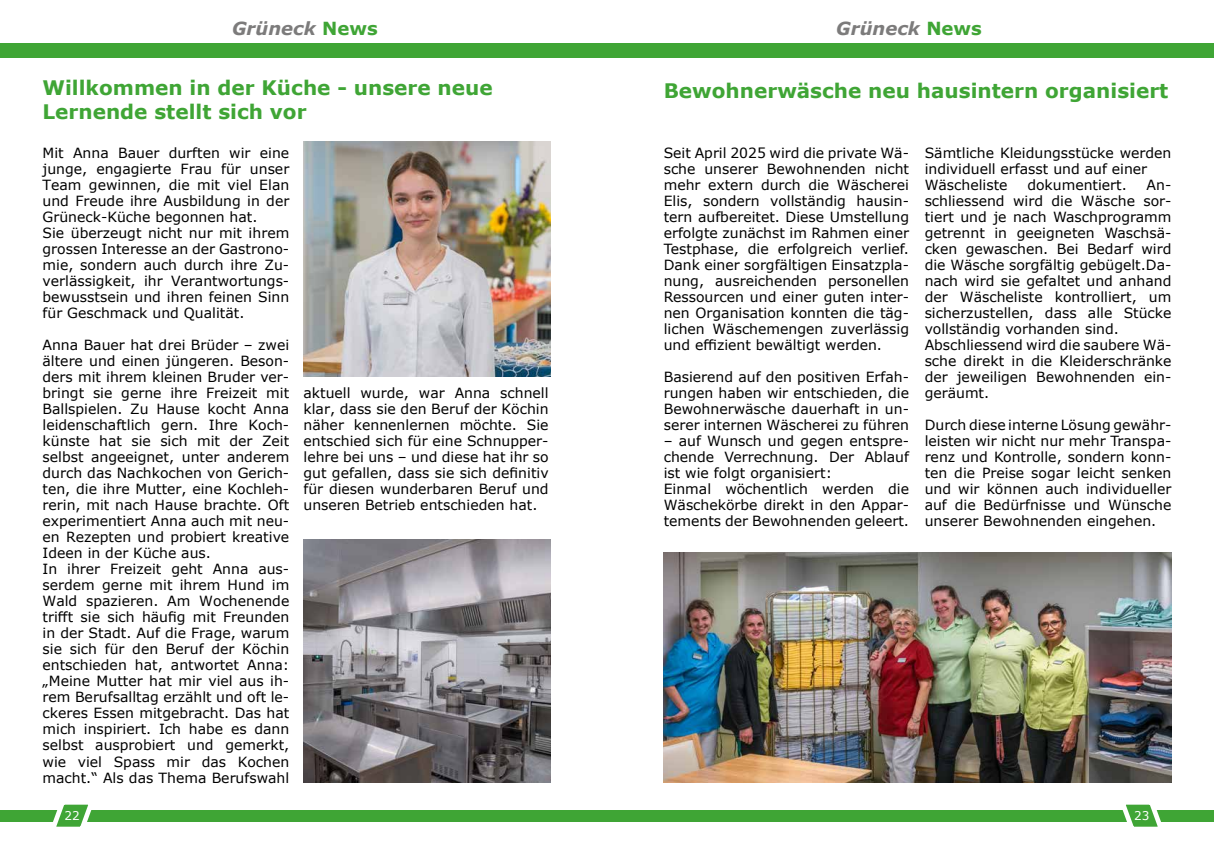
<style>
.page{position:relative;width:1214px;height:854px;background:#fff}
.page>*{position:absolute;margin:0;border:0;box-sizing:border-box;transform-origin:0 0}
.t1{font:700 20px/24px "Verdana";color:#3fa535}
.t2{font:italic 700 18px "Verdana";color:#7c7b7b}
.t3{font:14px/16px "Verdana";color:#000}
.t4{font:12px "Verdana";color:#fff}
.s1{font-style:normal;color:#3fa535}
</style>
<div class="page">
<div style="left:0;top:43px;width:607px;height:14px;background:#3fa535"></div>
<div style="left:607px;top:43px;width:606px;height:14px;background:#3fa535"></div>
<div style="left:0;top:809px;width:607px;height:12px;background:#3fa535"></div>
<svg style="left:46px;top:804px;width:52px;height:23px"></svg>
<div style="left:607px;top:809px;width:606px;height:12px;background:#3fa535"></div>
<svg style="left:1115px;top:804px;width:52px;height:23px"></svg>
<svg style="left:663px;top:782px;width:248px;height:1px"></svg>
<img style="left:303px;top:142px;width:247px;height:234px">
<img style="left:303px;top:539px;width:247px;height:243px">
<img style="left:663px;top:552px;width:508px;height:230px">
<p class="t2" style="left:232px;top:16px;width:147px">Grüneck <span class="s1">News</span></p>
<p class="t2" style="left:836px;top:16px;width:147px">Grüneck <span class="s1">News</span></p>
<h1 class="t1" style="left:43px;top:76px;width:451px">Willkommen in der Küche - unsere neue<br>Lernende stellt sich vor</h1>
<p class="t3" style="left:43px;top:144px;width:248px">Mit Anna Bauer durften wir eine junge, engagierte Frau für unser<br>Team gewinnen, die mit viel Elan und Freude ihre Ausbildung in der<br>Grüneck-Küche begonnen hat.<br>Sie überzeugt nicht nur mit ihrem grossen Interesse an der Gastrono&shy;mie, sondern auch durch ihre Zu&shy;verlässigkeit, ihr Verantwortungs&shy;bewusstsein und ihren feinen Sinn für Geschmack und Qualität.</p>
<p class="t3" style="left:43px;top:337px;width:248px">Anna Bauer hat drei Brüder – zwei ältere und einen jüngeren. Beson&shy;ders mit ihrem kleinen Bruder ver&shy;bringt sie gerne ihre Freizeit mit<br>Ballspielen. Zu Hause kocht Anna leidenschaftlich gern. Ihre Koch&shy;künste hat sie sich mit der Zeit selbst angeeignet, unter anderem durch das Nachkochen von Gerich&shy;ten, die ihre Mutter, eine Kochleh&shy;rerin, mit nach Hause brachte. Oft experimentiert Anna auch mit neu&shy;en Rezepten und probiert kreative<br>Ideen in der Küche aus.<br>In ihrer Freizeit geht Anna aus&shy;serdem gerne mit ihrem Hund im<br>Wald spazieren. Am Wochenende trifft sie sich häufig mit Freunden in der Stadt. Auf die Frage, warum sie sich für den Beruf der Köchin entschieden hat, antwortet Anna: „Meine Mutter hat mir viel aus ih&shy;rem Berufsalltag erzählt und oft le&shy;ckeres Essen mitgebracht. Das hat mich inspiriert. Ich habe es dann selbst ausprobiert und gemerkt, wie viel Spass mir das Kochen macht.“ Als das Thema Berufswahl</p>
<p class="t3" style="left:303px;top:384px;width:247px;text-align:justify">aktuell wurde, war Anna schnell klar, dass sie den Beruf der Köchin näher kennenlernen möchte. Sie entschied sich für eine Schnupper&shy;lehre bei uns – und diese hat ihr so gut gefallen, dass sie sich definitiv für diesen wunderbaren Beruf und unseren Betrieb entschieden hat.</p>
<h1 class="t1" style="left:663px;top:78px;width:506px">Bewohnerwäsche neu hausintern organisiert</h1>
<p class="t3" style="left:663px;top:144px;width:247px;text-align:justify">Seit April 2025 wird die private Wä&shy;sche unserer Bewohnenden nicht mehr extern durch die Wäscherei Elis, sondern vollständig hausin&shy;tern aufbereitet. Diese Umstellung erfolgte zunächst im Rahmen einer Testphase, die erfolgreich verlief.<br>Dank einer sorgfältigen Einsatzpla&shy;nung, ausreichenden personellen Ressourcen und einer guten inter&shy;nen Organisation konnten die täg&shy;lichen Wäschemengen zuverlässig und effizient bewältigt werden.</p>
<p class="t3" style="left:663px;top:369px;width:247px;text-align:justify">Basierend auf den positiven Erfah&shy;rungen haben wir entschieden, die Bewohnerwäsche dauerhaft in un&shy;serer internen Wäscherei zu führen</p>
<p class="t3" style="left:663px;top:433px;width:247px">– auf Wunsch und gegen entspre&shy;chende Verrechnung. Der Ablauf ist wie folgt organisiert:<br>Einmal wöchentlich werden die<br>Wäschekörbe direkt in den Appar&shy;tements der Bewohnenden geleert.</p>
<p class="t3" style="left:924px;top:144px;width:248px">Sämtliche Kleidungsstücke werden individuell erfasst und auf einer<br>Wäscheliste</p>
<p class="t3" style="left:1027px;top:176px;width:101px">dokumentiert.</p>
<p class="t3" style="left:924px;top:176px;width:248px;text-indent:222px">An&shy;schliessend wird die Wäsche sor&shy;tiert und je nach Waschprogramm getrennt in geeigneten Waschsä&shy;cken gewaschen. Bei Bedarf wird die Wäsche sorgfältig gebügelt.Da&shy;nach wird sie gefaltet und anhand der Wäscheliste kontrolliert, um sicherzustellen, dass alle Stücke vollständig vorhanden sind.<br>Abschliessend wird die saubere Wä&shy;sche direkt in die Kleiderschränke der jeweiligen Bewohnenden ein&shy;geräumt.</p>
<p class="t3" style="left:924px;top:417px;width:248px;text-align:justify">Durch diese interne Lösung gewähr&shy;leisten wir nicht nur mehr Transpa&shy;renz und Kontrolle, sondern konn&shy;ten die Preise sogar leicht senken und wir können auch individueller auf die Bedürfnisse und Wünsche unserer Bewohnenden eingehen.</p>
<p class="t4" style="left:65px;top:807px;width:17px">22</p>
<p class="t4" style="left:1133px;top:807px;width:17px">23</p>
</div>
